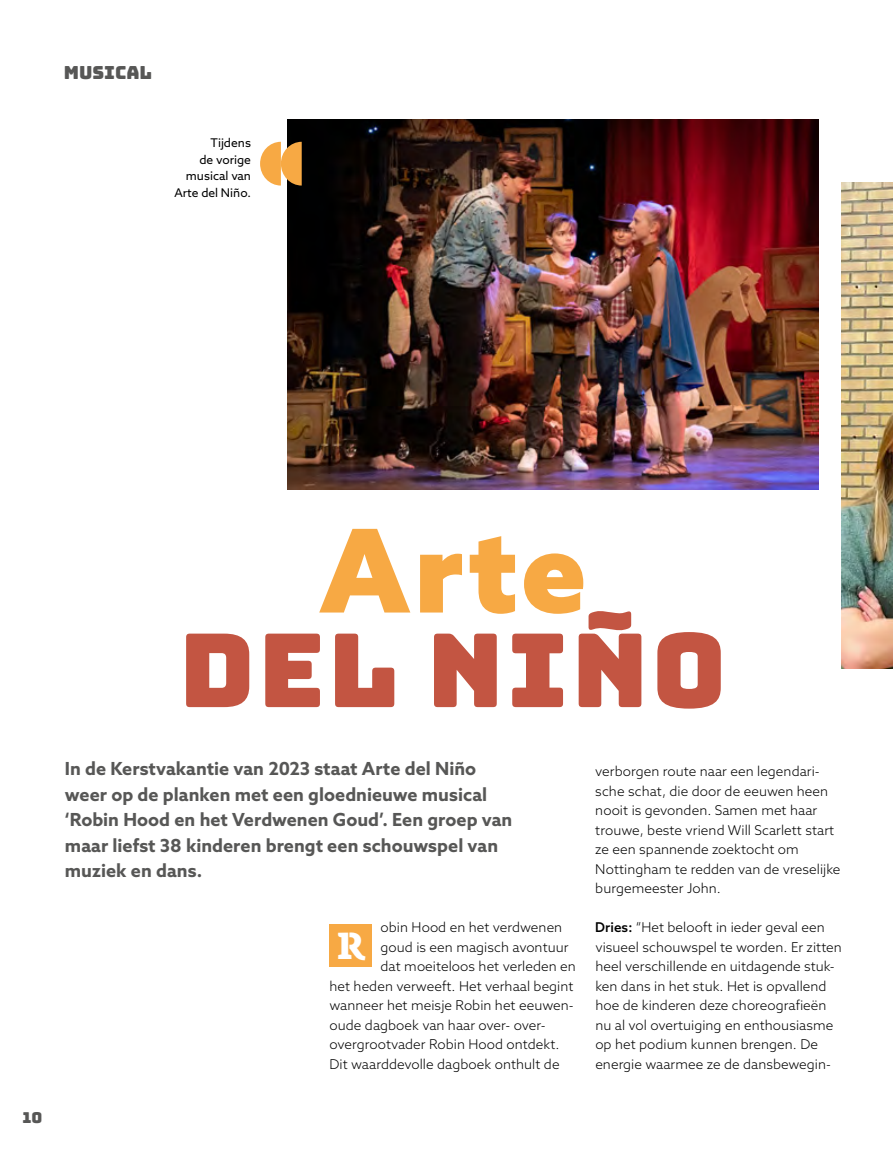
<style>
.page{position:relative;width:893px;height:1149px;background:#fff}
.page>*{position:absolute;margin:0;border:0;box-sizing:border-box;transform-origin:0 0}
.t1{font:900 115.5px "Azo Sans";color:#f7a944}
.t2{font:102px "Bungee";letter-spacing:.03em;color:#c35542}
.t3{font:800 37.5px "Anaphora Stencil";color:#fff}
.t4{font:700 18px/25.5px "Azo Sans";color:#575756}
.t5{font:18px "Bungee";color:#575756}
.t6{font:15px "Bungee";color:#575756}
.t7{font:300 13.5px/19.5px "Azo Sans";letter-spacing:.005em;color:#000}
.t8{font:12px/16.5px "Azo Sans";color:#000;text-align:right}
.s1{font-weight:500}
</style>
<div class="page">
<img style="left:842px;top:183px;width:51px;height:485px">
<img style="left:288px;top:119px;width:530px;height:370px">
<div style="left:330px;top:923px;width:42px;height:43px;background:#f7a944"></div>
<svg style="left:260px;top:142px;width:42px;height:43px"></svg>
<h3 class="t5" style="left:64px;top:63px;width:90px">MUSICAL</h3>
<p class="t8" style="left:174px;top:135px;width:78px">Tijdens<br>de vorige musical van<br>Arte del Niño.</p>
<p class="t6" style="left:23px;top:1108px;width:21px">10</p>
<h1 class="t1" style="left:319px;top:494px;width:269px">Arte</h1>
<h2 class="t2" style="left:179px;top:612px;width:549px">DEL NIÑO</h2>
<h3 class="t4" style="left:65px;top:755px;width:449px">In de Kerstvakantie van 2023 staat Arte del Niño weer op de planken met een gloednieuwe musical ‘Robin Hood en het Verdwenen Goud’. Een groep van maar liefst 38 kinderen brengt een schouwspel van muziek en dans.</h3>
<p class="t7" style="left:381px;top:917px;width:183px">obin Hood en het verdwenen</p>
<p class="t7" style="left:381px;top:936px;width:190px">goud is een magisch avontuur</p>
<p class="t7" style="left:381px;top:956px;width:197px">dat moeiteloos het verleden en</p>
<p class="t7" style="left:330px;top:975px;width:246px">het heden verweeft. Het verhaal begint</p>
<p class="t7" style="left:330px;top:995px;width:246px">wanneer het meisje Robin het eeuwen-</p>
<p class="t7" style="left:330px;top:1014px;width:218px">oude dagboek van haar over- over-</p>
<p class="t7" style="left:330px;top:1034px;width:232px">overgrootvader Robin Hood ontdekt.</p>
<p class="t7" style="left:330px;top:1053px;width:232px">Dit waarddevolle dagboek onthult de</p>
<h3 class="t3" style="left:337px;top:920px;width:29px">R</h3>
<p class="t7" style="left:595px;top:761px;width:247px">verborgen route naar een legendari&shy;sche schat, die door de eeuwen heen nooit is gevonden. Samen met haar trouwe, beste vriend Will Scarlett start ze een spannende zoektocht om Nottingham te redden van de vreselijke burgemeester John.</p>
<p class="t7" style="left:595px;top:917px;width:248px"><span class="s1">Dries:</span> “Het belooft in ieder geval een visueel schouwspel te worden. Er zitten heel verschillende en uitdagende stuk&shy;ken dans in het stuk. Het is opvallend hoe de kinderen deze choreografieën nu al vol overtuiging en enthousiasme op het podium kunnen brengen. De energie waarmee ze de dansbewegin-</p>
</div>
